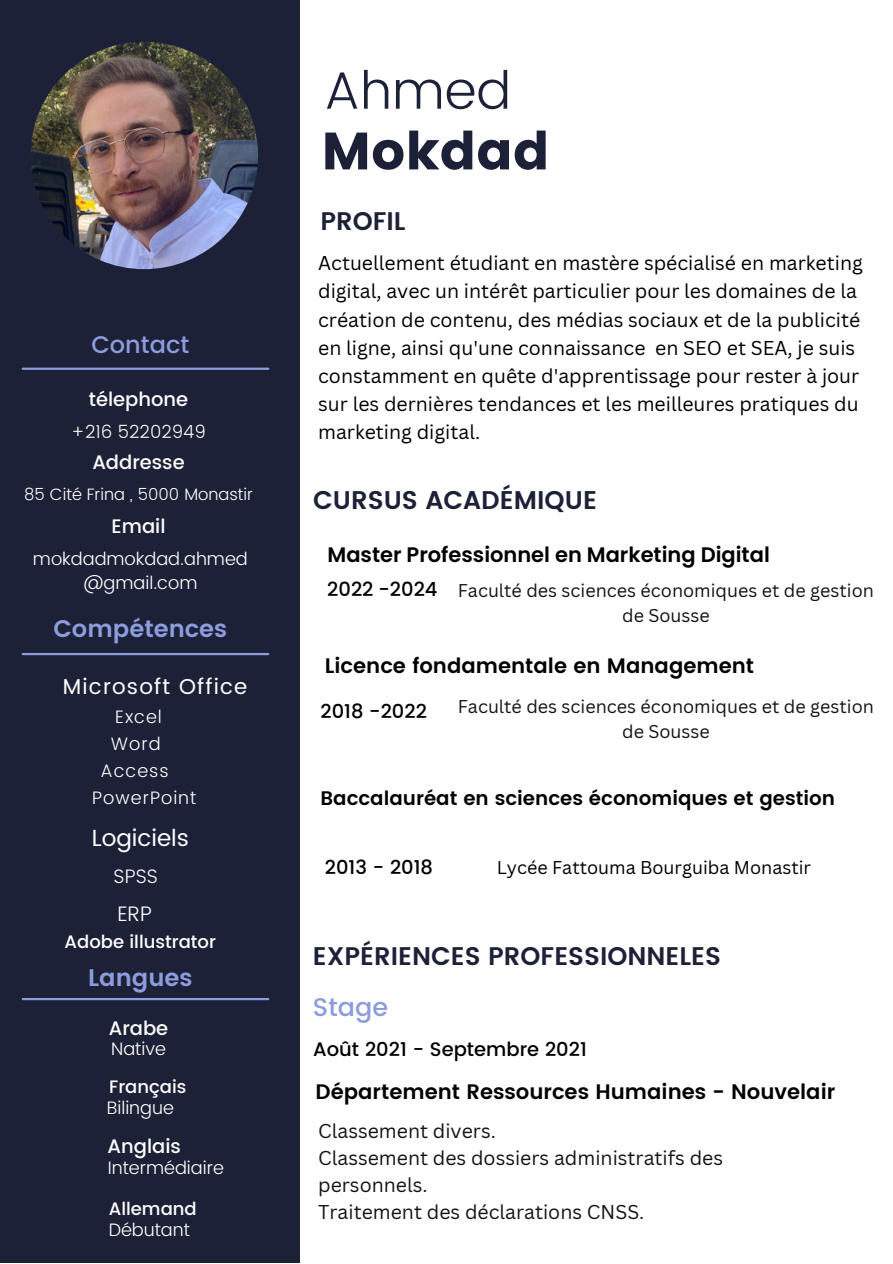
<style>
.page{position:relative;width:893px;height:1264px;background:#fff}
.page>*{position:absolute;margin:0;border:0;box-sizing:border-box;transform-origin:0 0}
.t1{font:52.5px "Poppins";color:#1d2137}
.t2{font:300 52.5px "Poppins";color:#1d2137}
.t3{font:600 25.65px "Poppins";color:#1d2137}
.t4{font:600 25.5px "Poppins";color:#1d2137}
.t5{font:500 25.5px "Poppins";color:#8c9cdc}
.t6{font:600 24px "Poppins";color:#8c9cdc}
.t7{font:500 24px "Poppins";color:#8c9cdc}
.t8{font:23.25px "Poppins";color:#fff}
.t9{font:21.6px "Poppins";letter-spacing:.055em;color:#fff}
.t10{font:600 21px "Poppins";color:#000}
.t11{font:300 21px "Poppins";color:#fff}
.t12{font:600 19.65px "Poppins";color:#000}
.t13{font:19.5px/28px "Canva Sans";color:#000}
.t14{font:19.5px/27px "Canva Sans";color:#141414}
.t15{font:500 19.5px "Poppins";color:#000}
.t16{font:500 19.5px "Poppins";color:#fff}
.t17{font:300 19.5px "Poppins";color:#fff}
.t18{font:18px/24.8px "Canva Sans";color:#141414;text-align:center}
.t19{font:300 18px/23.5px "Poppins";color:#fff;text-align:center}
.t20{font:500 18px "Poppins";color:#fff}
.t21{font:18px "Canva Sans";color:#000}
.t22{font:300 18px "Poppins";letter-spacing:.055em;color:#fff}
.t23{font:300 16.5px "Poppins";color:#fff}
</style>
<div class="page">
<div style="left:0;top:0;width:299px;height:1262px;background:#1d2137"></div>
<img style="left:31px;top:42px;width:227px;height:227px;border-radius:50%">
<hr style="left:23px;top:367px;width:245px;height:3px;background:#8c9cdc">
<hr style="left:23px;top:653px;width:245px;height:2px;background:#8c9cdc">
<hr style="left:23px;top:997px;width:245px;height:3px;background:#8c9cdc">
<p class="t7" style="left:91px;top:331px;width:99px">Contact</p>
<p class="t16" style="left:89px;top:388px;width:101px">télephone</p>
<p class="t19" style="left:71px;top:419px;width:136px">+216 52202949</p>
<p class="t16" style="left:92px;top:451px;width:94px">Addresse</p>
<p class="t23" style="left:24px;top:485px;width:230px">85 Cité Frina , 5000 Monastir</p>
<p class="t16" style="left:112px;top:515px;width:55px">Email</p>
<p class="t19" style="left:33px;top:547px;width:216px">mokdadmokdad.ahmed @gmail.com</p>
<p class="t6" style="left:54px;top:614px;width:175px">Compétences</p>
<p class="t9" style="left:63px;top:674px;width:186px">Microsoft Office</p>
<p class="t19" style="left:115px;top:704px;width:48px">Excel</p>
<p class="t19" style="left:111px;top:731px;width:51px">Word</p>
<p class="t19" style="left:100px;top:759px;width:70px">Access</p>
<p class="t22" style="left:92px;top:787px;width:106px">PowerPoint</p>
<p class="t8" style="left:92px;top:824px;width:99px">Logiciels</p>
<p class="t17" style="left:114px;top:864px;width:46px">SPSS</p>
<p class="t11" style="left:117px;top:901px;width:36px">ERP</p>
<p class="t20" style="left:65px;top:931px;width:153px">Adobe illustrator</p>
<p class="t6" style="left:88px;top:963px;width:106px">Langues</p>
<p class="t16" style="left:109px;top:1016px;width:61px">Arabe</p>
<p class="t19" style="left:111px;top:1037px;width:56px">Native</p>
<p class="t20" style="left:109px;top:1075px;width:79px">Français</p>
<p class="t19" style="left:107px;top:1095px;width:69px">Bilingue</p>
<p class="t16" style="left:108px;top:1134px;width:75px">Anglais</p>
<p class="t19" style="left:108px;top:1156px;width:118px">Intermédiaire</p>
<p class="t20" style="left:109px;top:1198px;width:89px">Allemand</p>
<p class="t19" style="left:109px;top:1218px;width:83px">Débutant</p>
<p class="t2" style="left:324px;top:60px;width:188px">Ahmed</p>
<p class="t1" style="left:321px;top:121px;width:230px">Mokdad</p>
<p class="t4" style="left:320px;top:206px;width:87px">PROFIL</p>
<p class="t13" style="left:318px;top:249px;width:546px">Actuellement étudiant en mastère spécialisé en marketing digital, avec un intérêt particulier pour les domaines de la création de contenu, des médias sociaux et de la publicité en ligne, ainsi qu'une connaissance en SEO et SEA, je suis constamment en quête d'apprentissage pour rester à jour sur les dernières tendances et les meilleures pratiques du marketing digital.</p>
<p class="t3" style="left:313px;top:485px;width:285px">CURSUS ACADÉMIQUE</p>
<p class="t10" style="left:327px;top:540px;width:444px">Master Professionnel en Marketing Digital</p>
<p class="t15" style="left:327px;top:575px;width:112px">2022 -2024</p>
<p class="t18" style="left:458px;top:577px;width:417px">Faculté des sciences économiques et de gestion de Sousse</p>
<p class="t10" style="left:325px;top:653px;width:431px">Licence fondamentale en Management</p>
<p class="t15" style="left:320px;top:699px;width:108px">2018 -2022</p>
<p class="t18" style="left:458px;top:694px;width:417px">Faculté des sciences économiques et de gestion de Sousse</p>
<p class="t12" style="left:320px;top:786px;width:516px">Baccalauréat en sciences économiques et gestion</p>
<p class="t15" style="left:325px;top:855px;width:110px">2013 - 2018</p>
<p class="t21" style="left:496px;top:854px;width:316px">Lycée Fattouma Bourguiba Monastir</p>
<p class="t4" style="left:313px;top:941px;width:409px">EXPÉRIENCES PROFESSIONNELES</p>
<p class="t5" style="left:313px;top:991px;width:77px">Stage</p>
<p class="t15" style="left:313px;top:1038px;width:275px">Août 2021 - Septembre 2021</p>
<p class="t10" style="left:315px;top:1078px;width:521px">Département Ressources Humaines - Nouvelair</p>
<p class="t14" style="left:318px;top:1117px;width:179px">Classement divers.</p>
<p class="t14" style="left:318px;top:1144px;width:406px">Classement des dossiers administratifs des personnels.</p>
<p class="t14" style="left:318px;top:1198px;width:328px">Traitement des déclarations CNSS.</p>
</div>
